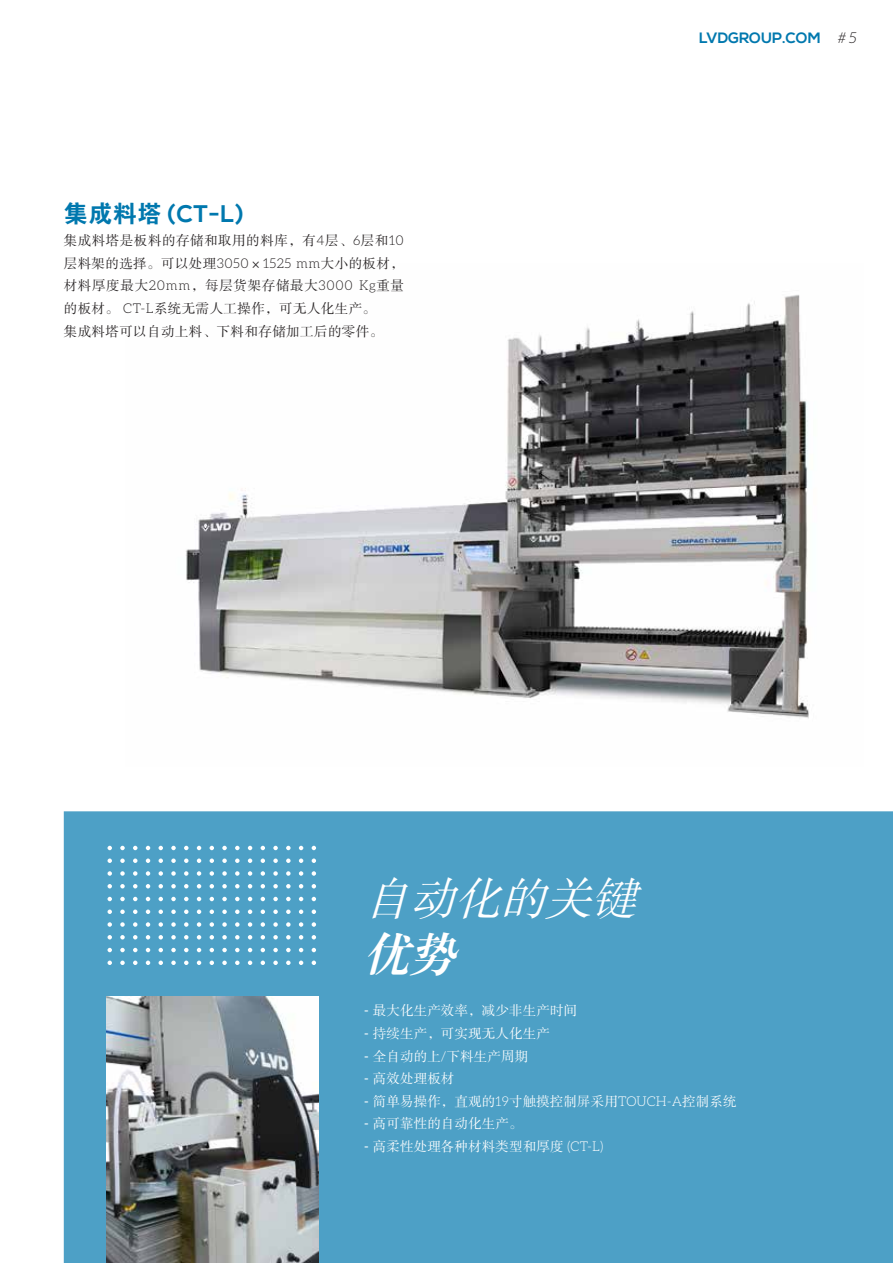
<style>
.page{position:relative;width:893px;height:1263px;background:#fff}
.page>*{position:absolute;margin:0;border:0;box-sizing:border-box;transform-origin:0 0}
.t1{font:italic 45px "FZSSJW GB1 0";color:#fff}
.t2{font:italic 45px "FZXBSJW GB1 0";color:#fff}
.t3{font:700 24px "Nexa";color:#0078ae}
.t4{font:700 15px "Nexa";color:#0078ae}
.t5{font:13.5px/22.6px "FZSSJW GB1 0";letter-spacing:.03em;color:#231f20}
.t6{font:13.5px "FZSSJW GB1 0";letter-spacing:.01em;color:#fff}
.s1{font-family:"FZDHTK GBK1 0";font-weight:400}
.s2{font-family:"Aleo";font-weight:300}
.s3{font-family:"Aleo";font-weight:300;font-style:italic;color:#231f20}
.s4{font-family:"Aleo"}
</style>
<div class="page">
<img style="left:186px;top:295px;width:623px;height:424px">
<div style="left:64px;top:811px;width:829px;height:452px;background:#4da0c6"></div>
<img style="left:106px;top:996px;width:212px;height:267px">
<h2 class="t3" style="left:64px;top:200px;width:181px"><span class="s1">集成料塔</span> (CT-L)</h2>
<p class="t5" style="left:64px;top:230px;width:342px">集成料塔是板料的存储和取用的料库，有<span class="s2">4</span>层、<span class="s2">6</span>层和<span class="s2">10</span>层料架的选择。可以处理<span class="s2">3050</span>×<span class="s2">1525 mm</span>大小的板材，材料厚度最大<span class="s2">20mm</span>，每层货架存储最大<span class="s2">3000 Kg</span>重量的板材。 <span class="s2">CT-L</span>系统无需人工操作，可无人化生产。<br>集成料塔可以自动上料、下料和存储加工后的零件。</p>
<p class="t4" style="left:699px;top:29px;width:159px">LVDGROUP.COM <span class="s3"># 5</span></p>
<h1 class="t1" style="left:364px;top:875px;width:288px">自动化的关键</h1>
<h1 class="t2" style="left:364px;top:929px;width:106px">优势</h1>
<p class="t6" style="left:364px;top:1003px;width:214px"><span class="s4">-</span> 最大化生产效率，减少非生产时间</p>
<p class="t6" style="left:364px;top:1026px;width:187px"><span class="s4">-</span> 持续生产，可实现无人化生产</p>
<p class="t6" style="left:364px;top:1049px;width:166px"><span class="s4">-</span> 全自动的上<span class="s2">/</span>下料生产周期</p>
<p class="t6" style="left:364px;top:1071px;width:92px"><span class="s4">-</span> 高效处理板材</p>
<p class="t6" style="left:364px;top:1094px;width:374px"><span class="s4">-</span> 简单易操作，直观的<span class="s2">19</span>寸触摸控制屏采用<span class="s2">TOUCH-A</span>控制系统</p>
<p class="t6" style="left:364px;top:1117px;width:160px"><span class="s4">-</span> 高可靠性的自动化生产。</p>
<p class="t6" style="left:364px;top:1139px;width:241px"><span class="s4">-</span> 高柔性处理各种材料类型和厚度 <span class="s2">(CT-L)</span></p>
</div>
